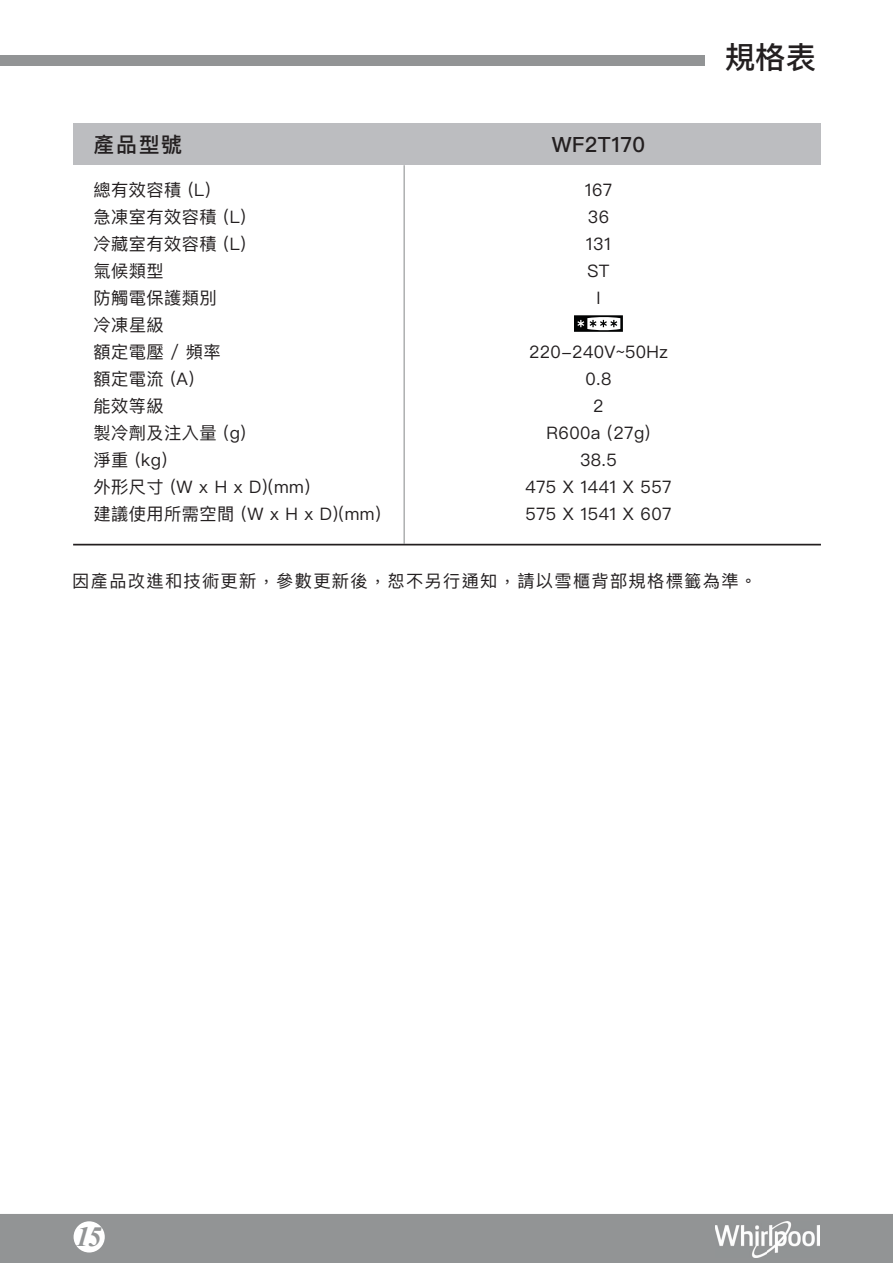
<style>
.page{position:relative;width:893px;height:1263px;background:#fff}
.page>*{position:absolute;margin:0;border:0;box-sizing:border-box;transform-origin:0 0}
.t1{font:500 30.45px "Ping Fang TC";color:#231f20}
.t2{font:italic 700 27.75px "Times New Roman";color:#929495}
.t3{font:500 21px "Ping Fang TC";letter-spacing:.025em;color:#231f20}
.t4{font:17.25px "Ping Fang TC";letter-spacing:.025em;color:#231f20}
.t5{font:17.25px "Ping Fang TC";letter-spacing:.075em;color:#231f20}
</style>
<div class="page">
<div style="left:1px;top:1214px;width:892px;height:49px;background:#929495"></div>
<hr style="left:0;top:1214px;width:1px;height:49px;background:#929495">
<div style="left:74px;top:1221px;width:31px;height:31px;background:#fff;border-radius:50%"></div>
<img style="left:715px;top:1222px;width:105px;height:35px">
<div style="left:0;top:56px;width:704px;height:10px;background:#929495"></div>
<div style="left:74px;top:123px;width:747px;height:41px;background:#bcbdc0"></div>
<hr style="left:73px;top:544px;width:748px;height:1px;background:#231f20">
<hr style="left:404px;top:165px;width:1px;height:379px;background:#929495">
<svg style="left:574px;top:315px;width:49px;height:17px"></svg>
<p class="t3" style="left:94px;top:132px;width:90px">產品型號</p>
<p class="t3" style="left:552px;top:132px;width:95px">WF2T170</p>
<p class="t4" style="left:94px;top:179px;width:119px">總有效容積 (L)</p>
<p class="t4" style="left:94px;top:206px;width:154px">急凍室有效容積 (L)</p>
<p class="t4" style="left:94px;top:233px;width:154px">冷藏室有效容積 (L)</p>
<p class="t4" style="left:94px;top:260px;width:72px">氣候類型</p>
<p class="t4" style="left:94px;top:287px;width:125px">防觸電保護類別</p>
<p class="t4" style="left:94px;top:314px;width:72px">冷凍星級</p>
<p class="t4" style="left:94px;top:341px;width:129px">額定電壓 / 頻率</p>
<p class="t4" style="left:94px;top:368px;width:102px">額定電流 (A)</p>
<p class="t4" style="left:94px;top:395px;width:72px">能效等級</p>
<p class="t4" style="left:94px;top:422px;width:154px">製冷劑及注入量 (g)</p>
<p class="t4" style="left:94px;top:449px;width:75px">淨重 (kg)</p>
<p class="t4" style="left:94px;top:476px;width:218px">外形尺寸 (W x H x D)(mm)</p>
<p class="t4" style="left:94px;top:503px;width:289px">建議使用所需空間 (W x H x D)(mm)</p>
<p class="t4" style="left:585px;top:179px;width:29px">167</p>
<p class="t4" style="left:588px;top:206px;width:23px">36</p>
<p class="t4" style="left:586px;top:233px;width:27px">131</p>
<p class="t4" style="left:587px;top:260px;width:24px">ST</p>
<p class="t4" style="left:596px;top:287px;width:6px">I</p>
<p class="t4" style="left:529px;top:341px;width:140px">220-240V~50Hz</p>
<p class="t4" style="left:585px;top:368px;width:28px">0.8</p>
<p class="t4" style="left:593px;top:395px;width:12px">2</p>
<p class="t4" style="left:546px;top:422px;width:105px">R600a (27g)</p>
<p class="t4" style="left:580px;top:449px;width:38px">38.5</p>
<p class="t4" style="left:525px;top:476px;width:148px">475 X 1441 X 557</p>
<p class="t4" style="left:525px;top:503px;width:148px">575 X 1541 X 607</p>
<p class="t1" style="left:725px;top:38px;width:93px">規格表</p>
<p class="t5" style="left:72px;top:570px;width:686px">因產品改進和技術更新，參數更新後，恕不另行通知，請以雪櫃背部規格標籤為準。</p>
<h2 class="t2" style="left:76px;top:1217px;width:28px">15</h2>
</div>
